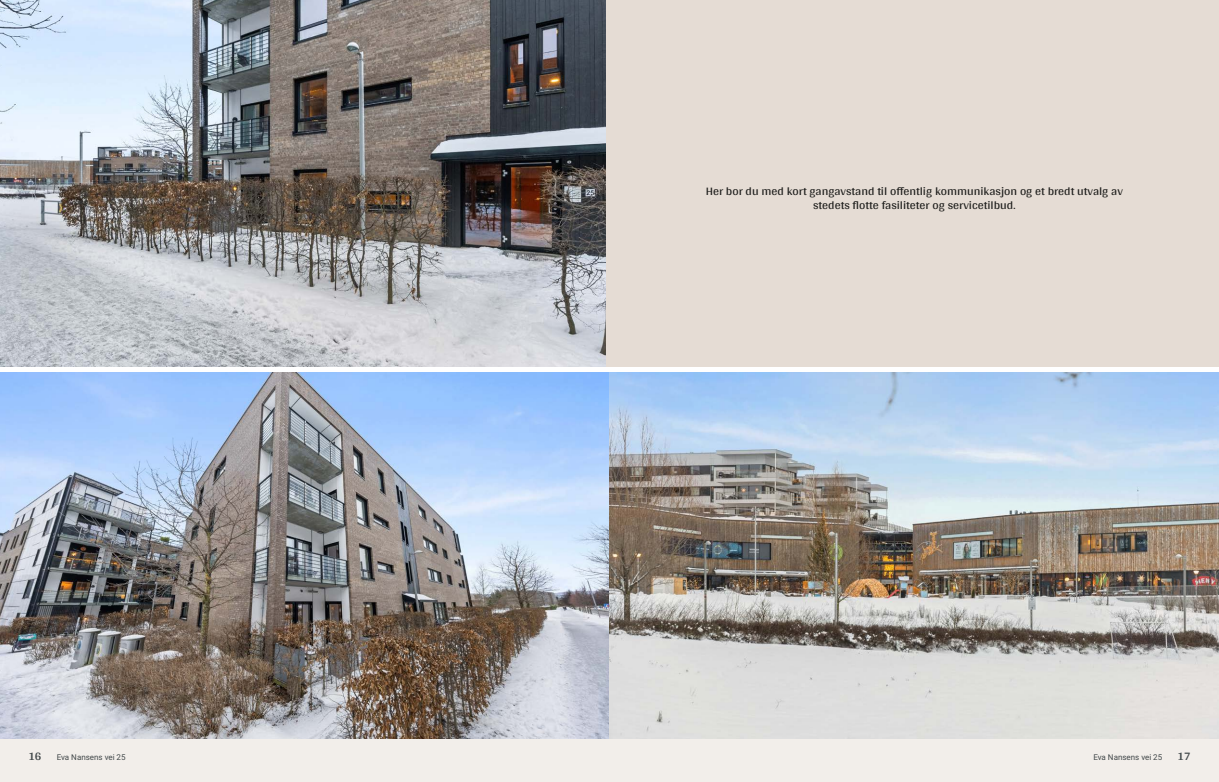
<style>
.page{position:relative;width:1219px;height:782px;background:#fff}
.page>*{position:absolute;margin:0;border:0;box-sizing:border-box;transform-origin:0 0}
.t1{font:12px/14px "Arya";color:#1d1d1b;text-align:center}
.t2{font:700 12px "Arya";color:#414749}
.t3{font:8px "Roboto Vitec";color:#414749}
</style>
<div class="page">
<img style="left:0;top:0;width:607px;height:367px">
<img style="left:0;top:372px;width:1219px;height:367px">
<div style="left:0;top:739px;width:609px;height:42px;background:#f2eeea"></div>
<div style="left:609px;top:739px;width:610px;height:42px;background:#f2eeea"></div>
<div style="left:607px;top:0;width:612px;height:367px;background:#e5dcd4"></div>
<p class="t1" style="left:706px;top:184px;width:419px">Her bor du med kort gangavstand til offentlig kommunikasjon og et bredt utvalg av stedets flotte fasiliteter og servicetilbud.</p>
<p class="t2" style="left:28px;top:749px;width:15px">16</p>
<p class="t3" style="left:57px;top:751px;width:70px">Eva Nansens vei 25</p>
<p class="t3" style="left:1093px;top:751px;width:70px">Eva Nansens vei 25</p>
<p class="t2" style="left:1177px;top:749px;width:15px">17</p>
</div>
